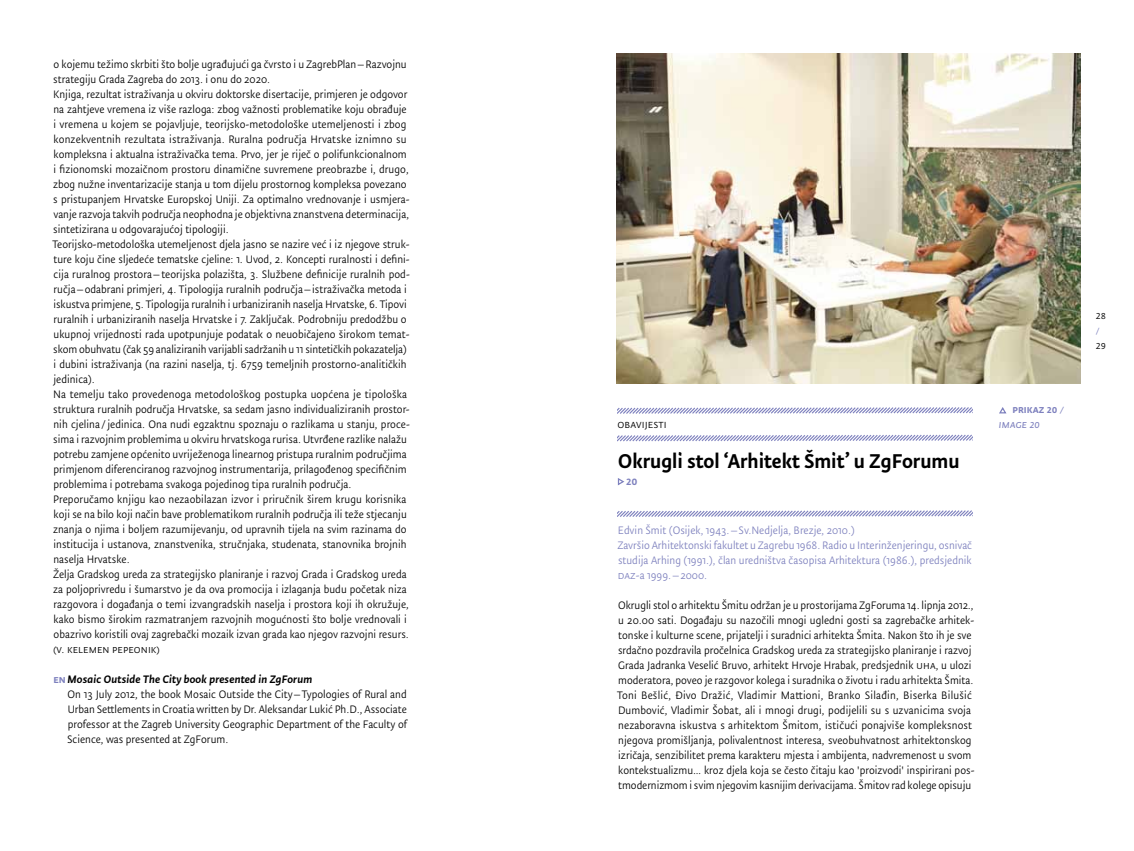
<style>
.page{position:relative;width:1134px;height:851px;background:#fff}
.page>*{position:absolute;margin:0;border:0;box-sizing:border-box;transform-origin:0 0}
.t1{font:500 22.5px "Tempera Pro";color:#000}
.t2{font:500 13.12px "Tempera Pro";color:#7e81be}
.t3{font:12.5px "Tempera Pro Normal";letter-spacing:.01em;color:#000}
.t4{font:12.25px/15px "Tempera Pro Normal";color:#000}
.t5{font:12.25px/15px "Tempera Pro Normal";color:#7e81be}
.t6{font:italic 500 12.25px "Tempera Pro";letter-spacing:.01em;color:#000}
.t7{font:500 12.25px "Tempera Pro";letter-spacing:.01em;color:#7e81be}
.t8{font:12.25px "Tempera Pro Book B Italic";letter-spacing:.01em;color:#7e81be}
.s1{font-style:normal;color:#7e81be}
.s2{font-family:"Tempera Pro Book B Italic";font-weight:400}
</style>
<div class="page">
<svg style="left:618px;top:407px;width:354px;height:7px"></svg>
<svg style="left:618px;top:434px;width:354px;height:8px"></svg>
<svg style="left:617px;top:478px;width:8px;height:8px"></svg>
<svg style="left:618px;top:510px;width:354px;height:7px"></svg>
<img style="left:617px;top:53px;width:464px;height:330px">
<svg style="left:999px;top:407px;width:8px;height:7px"></svg>
<p class="t4" style="left:52px;top:57px;width:359px">o kojemu težimo skrbiti što bolje ugrađujući ga čvrsto i u ZagrebPlan–Razvojnu strategiju Grada Zagreba do 2013. i onu do 2020.<br>Knjiga, rezultat istraživanja u okviru doktorske disertacije, primjeren je odgovor na zahtjeve vremena iz više razloga: zbog važnosti problematike koju obrađuje i vremena u kojem se pojavljuje, teorijsko-metodološke utemeljenosti i zbog konzekventnih rezultata istraživanja. Ruralna područja Hrvatske iznimno su kompleksna i aktualna istraživačka tema. Prvo, jer je riječ o polifunkcionalnom i fizionomski mozaičnom prostoru dinamične suvremene preobrazbe i, drugo, zbog nužne inventarizacije stanja u tom dijelu prostornog kompleksa povezano s pristupanjem Hrvatske Europskoj Uniji. Za optimalno vrednovanje i usmjera&shy;vanje razvoja takvih područja neophodna je objektivna znanstvena determinacija, sintetizirana u odgovarajućoj tipologiji.<br>Teorijsko-metodološka utemeljenost djela jasno se nazire već i iz njegove struk&shy;ture koju čine sljedeće tematske cjeline: 1. Uvod, 2. Koncepti ruralnosti i defini&shy;cija ruralnog prostora– teorijska polazišta, 3. Službene definicije ruralnih pod&shy;ručja–odabrani primjeri, 4. Tipologija ruralnih područja– istraživačka metoda i iskustva primjene, 5. Tipologija ruralnih i urbaniziranih naselja Hrvatske, 6. Tipovi ruralnih i urbaniziranih naselja Hrvatske i 7. Zaključak. Podrobniju predodžbu o ukupnoj vrijednosti rada upotpunjuje podatak o neuobičajeno širokom temat&shy;skom obuhvatu (čak 59 analiziranih varijabli sadržanih u 11 sintetičkih pokazatelja) i dubini istraživanja (na razini naselja, tj. 6759 temeljnih prostorno-analitičkih jedinica).<br>Na temelju tako provedenoga metodološkog postupka uopćena je tipološka struktura ruralnih područja Hrvatske, sa sedam jasno individualiziranih prostor&shy;nih cjelina/jedinica. Ona nudi egzaktnu spoznaju o razlikama u stanju, proce&shy;sima i razvojnim problemima u okviru hrvatskoga rurisa. Utvrđene razlike nalažu potrebu zamjene općenito uvriježenoga linearnog pristupa ruralnim područjima primjenom diferenciranog razvojnog instrumentarija, prilagođenog specifičnim problemima i potrebama svakoga pojedinog tipa ruralnih područja.<br>Preporučamo knjigu kao nezaobilazan izvor i priručnik širem krugu korisnika koji se na bilo koji način bave problematikom ruralnih područja ili teže stjecanju znanja o njima i boljem razumijevanju, od upravnih tijela na svim razinama do institucija i ustanova, znanstvenika, stručnjaka, studenata, stanovnika brojnih naselja Hrvatske.<br>Želja Gradskog ureda za strategijsko planiranje i razvoj Grada i Gradskog ureda za poljoprivredu i šumarstvo je da ova promocija i izlaganja budu početak niza razgovora i događanja o temi izvangradskih naselja i prostora koji ih okružuje, kako bismo širokim razmatranjem razvojnih mogućnosti što bolje vrednovali i obazrivo koristili ovaj zagrebački mozaik izvan grada kao njegov razvojni resurs. (v. kelemen pepeonik)</p>
<p class="t6" style="left:53px;top:672px;width:260px"><span class="s1">en</span>Mosaic Outside The City book presented in ZgForum</p>
<p class="t4" style="left:67px;top:687px;width:342px;text-align:justify">On 13 July 2012, the book Mosaic Outside the City– Typologies of Rural and Urban Settlements in Croatia written by Dr. Aleksandar Lukić Ph.D., Associate professor at the Zagreb University Geographic Department of the Faculty of Science, was presented at ZgForum.</p>
<p class="t3" style="left:617px;top:417px;width:51px">obavijesti</p>
<h1 class="t1" style="left:618px;top:448px;width:343px">Okrugli stol ‘Arhitekt Šmit’ u ZgForumu</h1>
<p class="t2" style="left:626px;top:473px;width:13px">20</p>
<p class="t5" style="left:617px;top:522px;width:356px">Edvin Šmit (Osijek, 1943.–Sv.Nedjelja, Brezje, 2010.)<br>Završio Arhitektonski fakultet u Zagrebu 1968. Radio u Interinženjeringu, osnivač studija Arhing (1991.), član uredništva časopisa Arhitektura (1986.), predsjednik daz-a 1999.–2000.</p>
<p class="t4" style="left:617px;top:597px;width:359px">Okrugli stol o arhitektu Šmitu održan je u prostorijama ZgForuma 14. lipnja 2012., u 20.00 sati. Događaju su nazočili mnogi ugledni gosti sa zagrebačke arhitek&shy;tonske i kulturne scene, prijatelji i suradnici arhitekta Šmita. Nakon što ih je sve srdačno pozdravila pročelnica Gradskog ureda za strategijsko planiranje i razvoj Grada Jadranka Veselić Bruvo, arhitekt Hrvoje Hrabak, predsjednik uha, u ulozi moderatora, poveo je razgovor kolega i suradnika o životu i radu arhitekta Šmita.<br>Toni Bešlić, Đivo Dražić, Vladimir Mattioni, Branko Silađin, Biserka Bilušić Dumbović, Vladimir Šobat, ali i mnogi drugi, podijelili su s uzvanicima svoja nezaboravna iskustva s arhitektom Šmitom, ističući ponajviše kompleksnost njegova promišljanja, polivalentnost interesa, sveobuhvatnost arhitektonskog izričaja, senzibilitet prema karakteru mjesta i ambijenta, nadvremenost u svom kontekstualizmu… kroz djela koja se često čitaju kao 'proizvodi' inspirirani pos&shy;tmodernizmom i svim njegovim kasnijim derivacijama. Šmitov rad kolege opisuju</p>
<p class="t7" style="left:1012px;top:402px;width:53px">prikaz 20 <span class="s2">/</span></p>
<p class="t8" style="left:999px;top:418px;width:43px">image 20</p>
<p class="t4" style="left:1096px;top:308px;width:12px">28</p>
<p class="t5" style="left:1096px;top:323px;width:5px">/</p>
<p class="t4" style="left:1096px;top:338px;width:12px">29</p>
</div>
